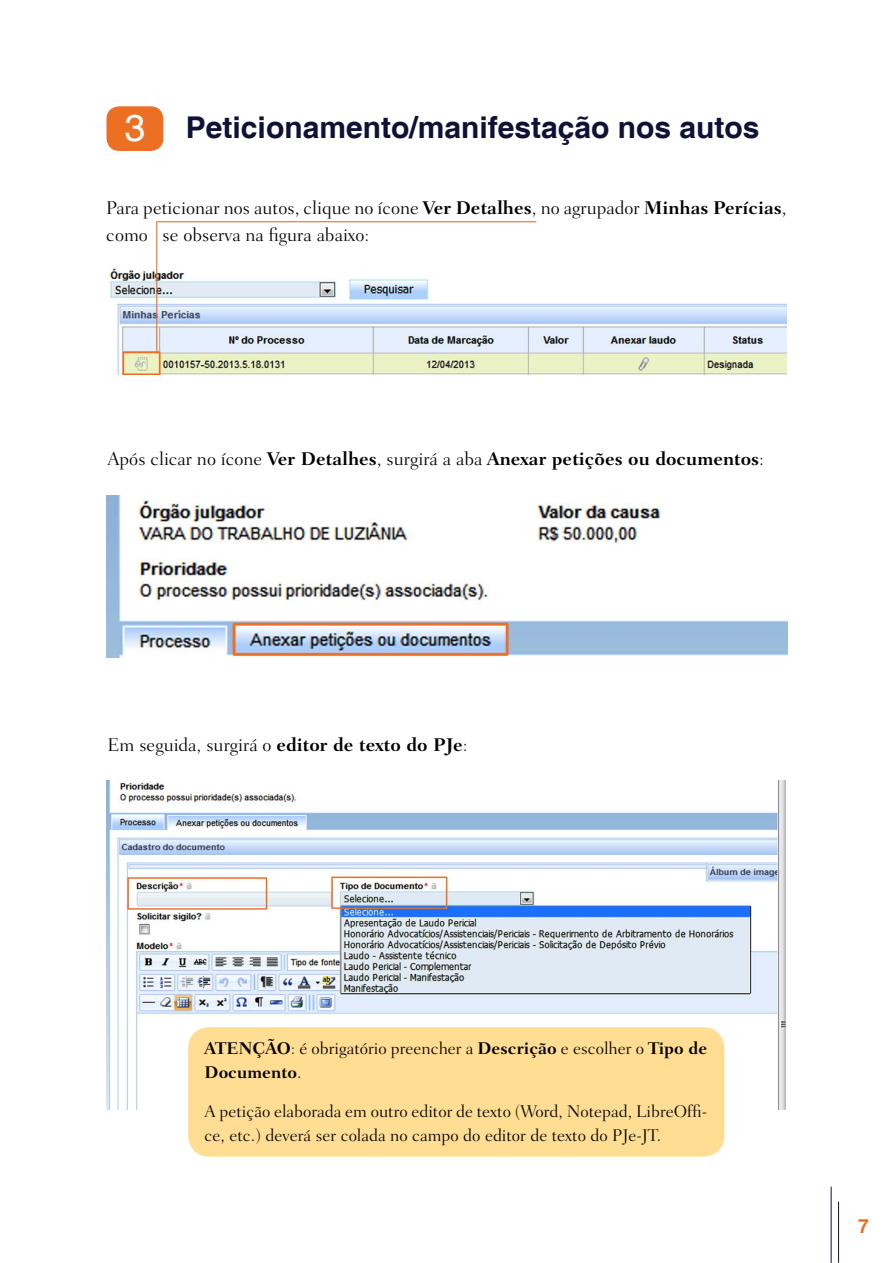
<style>
.page{position:relative;width:893px;height:1263px;background:#fff}
.page>*{position:absolute;margin:0;border:0;box-sizing:border-box;transform-origin:0 0}
.t1{font:37.5px "Switzerland Plain";color:#fff}
.t2{font:700 30px "Helvetica";color:#0f1137}
.t3{font:700 19.5px "Helvetica";color:#ed6f23}
.t4{font:300 18.75px/27px "Fairfield LT Std";color:#000}
.t5{font:700 18.75px "Fairfield LT Std";color:#000}
.t6{font:300 17.25px/24px "Fairfield LT Std";color:#000}
.s1{font-weight:700}
.s2{font-weight:300}
</style>
<div class="page">
<hr style="left:831px;top:1187px;width:1px;height:76px;background:#0f1137">
<hr style="left:838px;top:1202px;width:1px;height:61px;background:#0f1137">
<div style="left:106px;top:106px;width:57px;height:45px;background:#ed6f23;border-radius:13px"></div>
<img style="left:110px;top:266px;width:677px;height:109px">
<hr style="left:157px;top:221px;width:379px;height:1px;background:#ed6f23">
<hr style="left:156px;top:221px;width:1px;height:132px;background:#ed6f23">
<img style="left:106px;top:495px;width:682px;height:162px">
<img style="left:106px;top:780px;width:680px;height:329px">
<div style="left:188px;top:1027px;width:536px;height:130px;background:#ffdd93;border-radius:21px"></div>
<h1 class="t1" style="left:124px;top:106px;width:22px">3</h1>
<h2 class="t2" style="left:186px;top:109px;width:575px">Peticionamento/manifestação nos autos</h2>
<p class="t4" style="left:106px;top:194px;width:682px">Para peticionar nos autos, clique no ícone <span class="s1">Ver Detalhes</span>, no agrupador <span class="s1">Minhas Perícias</span>, como se observa na figura abaixo:</p>
<p class="t5" style="left:107px;top:448px;width:658px"><span class="s2">Após clicar no ícone</span> Ver Detalhes<span class="s2">, surgirá a aba</span> Anexar petições ou documentos<span class="s2">:</span></p>
<p class="t4" style="left:107px;top:732px;width:362px">Em seguida, surgirá o <span class="s1">editor de texto do PJe</span>:</p>
<p class="t6" style="left:205px;top:1036px;width:504px"><span class="s1">ATENÇÃO</span>: é obrigatório preencher a <span class="s1">Descrição</span> e escolher o <span class="s1">Tipo de<br>Documento</span>.</p>
<p class="t6" style="left:205px;top:1099px;width:504px">A petição elaborada em outro editor de texto (Word, Notepad, LibreOffi&shy;ce, etc.) deverá ser colada no campo do editor de texto do PJe-JT.</p>
<p class="t3" style="left:858px;top:1214px;width:12px">7</p>
</div>
